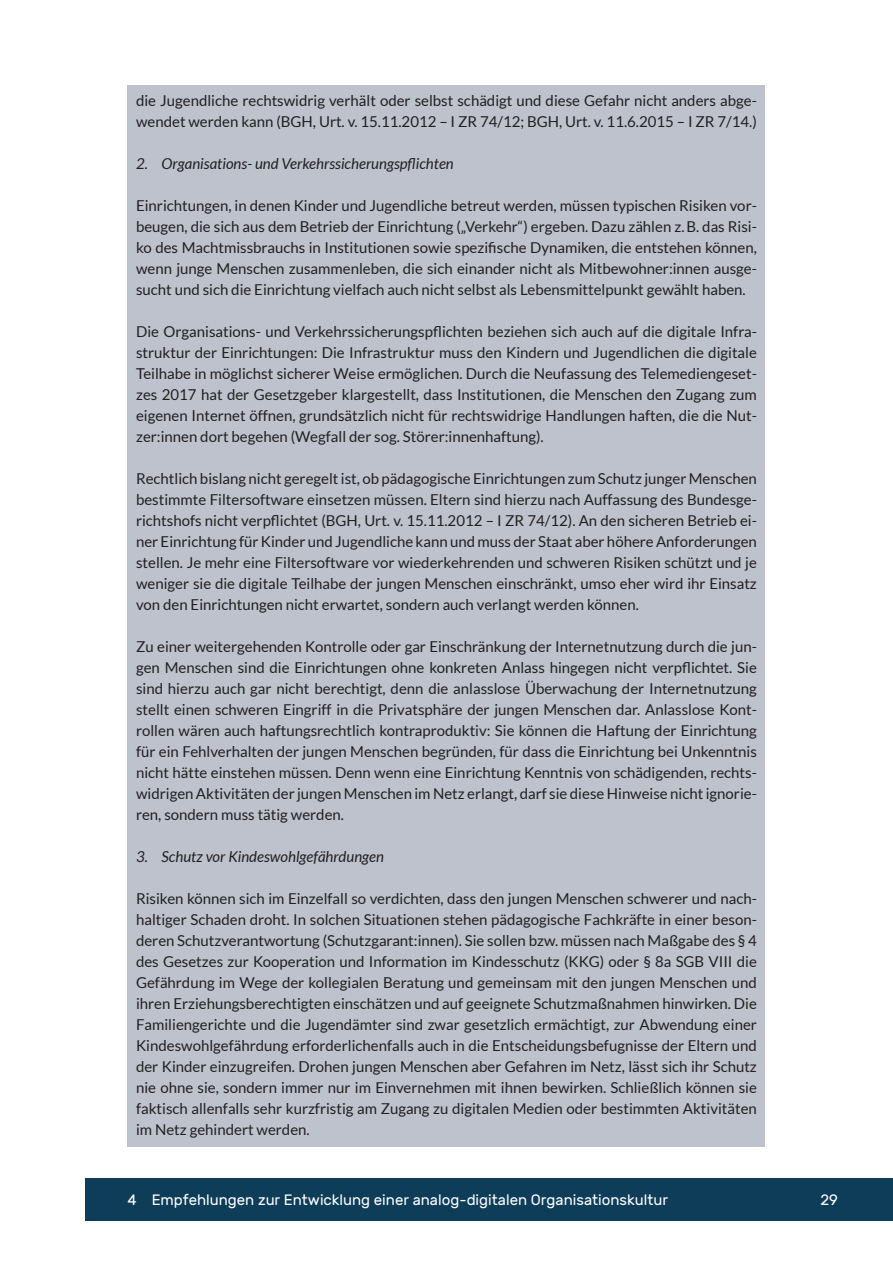
<style>
.page{position:relative;width:893px;height:1263px;background:#fff}
.page>*{position:absolute;margin:0;border:0;box-sizing:border-box;transform-origin:0 0}
.Gesetz__Standard{font:15px/21px "Lato";color:#231f20;text-align:justify}
.Gesetz__Überschrift{font:italic 15px "Lato";color:#231f20}
.t1{font:15px "Rubik";color:#fff}
</style>
<div class="page">
<div style="left:85px;top:1178px;width:808px;height:42px;background:#0d3d58"></div>
<div style="left:128px;top:85px;width:637px;height:1061px;background:#bdc2cc"></div>
<p class="Gesetz__Standard" style="left:136px;top:90px;width:622px">die Jugendliche rechtswidrig verhält oder selbst schädigt und diese Gefahr nicht anders abge&shy;wendet werden kann (BGH, Urt. v. 15.11.2012 – I ZR 74/12; BGH, Urt. v. 11.6.2015 – I ZR 7/14.)</p>
<p class="Gesetz__Überschrift" style="left:136px;top:155px;width:319px">2. Organisations- und Verkehrssicherungspflichten</p>
<p class="Gesetz__Standard" style="left:136px;top:195px;width:622px">Einrichtungen, in denen Kinder und Jugendliche betreut werden, müssen typischen Risiken vor&shy;beugen, die sich aus dem Betrieb der Einrichtung („Verkehr“) ergeben. Dazu zählen z.B. das Risi&shy;ko des Machtmissbrauchs in Institutionen sowie spezifische Dynamiken, die entstehen können, wenn junge Menschen zusammenleben, die sich einander nicht als Mitbewohner:innen ausge&shy;sucht und sich die Einrichtung vielfach auch nicht selbst als Lebensmittelpunkt gewählt haben.</p>
<p class="Gesetz__Standard" style="left:136px;top:321px;width:622px">Die Organisations- und Verkehrssicherungspflichten beziehen sich auch auf die digitale Infra&shy;struktur der Einrichtungen: Die Infrastruktur muss den Kindern und Jugendlichen die digitale Teilhabe in möglichst sicherer Weise ermöglichen. Durch die Neufassung des Telemediengeset&shy;zes 2017 hat der Gesetzgeber klargestellt, dass Institutionen, die Menschen den Zugang zum eigenen Internet öffnen, grundsätzlich nicht für rechtswidrige Handlungen haften, die die Nut&shy;zer:innen dort begehen (Wegfall der sog. Störer:innenhaftung).</p>
<p class="Gesetz__Standard" style="left:136px;top:468px;width:622px">Rechtlich bislang nicht geregelt ist, ob pädagogische Einrichtungen zum Schutz junger Menschen bestimmte Filtersoftware einsetzen müssen. Eltern sind hierzu nach Auffassung des Bundesge&shy;richtshofs nicht verpflichtet (BGH, Urt. v. 15.11.2012 – I ZR 74/12). An den sicheren Betrieb ei&shy;ner Einrichtung für Kinder und Jugendliche kann und muss der Staat aber höhere Anforderungen stellen. Je mehr eine Filtersoftware vor wiederkehrenden und schweren Risiken schützt und je weniger sie die digitale Teilhabe der jungen Menschen einschränkt, umso eher wird ihr Einsatz von den Einrichtungen nicht erwartet, sondern auch verlangt werden können.</p>
<p class="Gesetz__Standard" style="left:136px;top:636px;width:622px">Zu einer weitergehenden Kontrolle oder gar Einschränkung der Internetnutzung durch die jun&shy;gen Menschen sind die Einrichtungen ohne konkreten Anlass hingegen nicht verpflichtet. Sie sind hierzu auch gar nicht berechtigt, denn die anlasslose Überwachung der Internetnutzung stellt einen schweren Eingriff in die Privatsphäre der jungen Menschen dar. Anlasslose Kont&shy;rollen wären auch haftungsrechtlich kontraproduktiv: Sie können die Haftung der Einrichtung für ein Fehlverhalten der jungen Menschen begründen, für dass die Einrichtung bei Unkenntnis nicht hätte einstehen müssen. Denn wenn eine Einrichtung Kenntnis von schädigenden, rechts&shy;widrigen Aktivitäten der jungen Menschen im Netz erlangt, darf sie diese Hinweise nicht ignorie&shy;ren, sondern muss tätig werden.</p>
<p class="Gesetz__Überschrift" style="left:136px;top:848px;width:249px">3. Schutz vor Kindeswohlgefährdungen</p>
<p class="Gesetz__Standard" style="left:136px;top:888px;width:622px">Risiken können sich im Einzelfall so verdichten, dass den jungen Menschen schwerer und nach&shy;haltiger Schaden droht. In solchen Situationen stehen pädagogische Fachkräfte in einer beson&shy;deren Schutzverantwortung (Schutzgarant:innen). Sie sollen bzw. müssen nach Maßgabe des § 4 des Gesetzes zur Kooperation und Information im Kindesschutz (KKG) oder § 8a SGB VIII die Gefährdung im Wege der kollegialen Beratung und gemeinsam mit den jungen Menschen und ihren Erziehungsberechtigten einschätzen und auf geeignete Schutzmaßnahmen hinwirken. Die Familiengerichte und die Jugendämter sind zwar gesetzlich ermächtigt, zur Abwendung einer Kindeswohlgefährdung erforderlichenfalls auch in die Entscheidungsbefugnisse der Eltern und der Kinder einzugreifen. Drohen jungen Menschen aber Gefahren im Netz, lässt sich ihr Schutz nie ohne sie, sondern immer nur im Einvernehmen mit ihnen bewirken. Schließlich können sie faktisch allenfalls sehr kurzfristig am Zugang zu digitalen Medien oder bestimmten Aktivitäten im Netz gehindert werden.</p>
<p class="t1" style="left:128px;top:1191px;width:542px">4 Empfehlungen zur Entwicklung einer analog-digitalen Organisationskultur</p>
<p class="t1" style="left:820px;top:1191px;width:19px">29</p>
</div>
